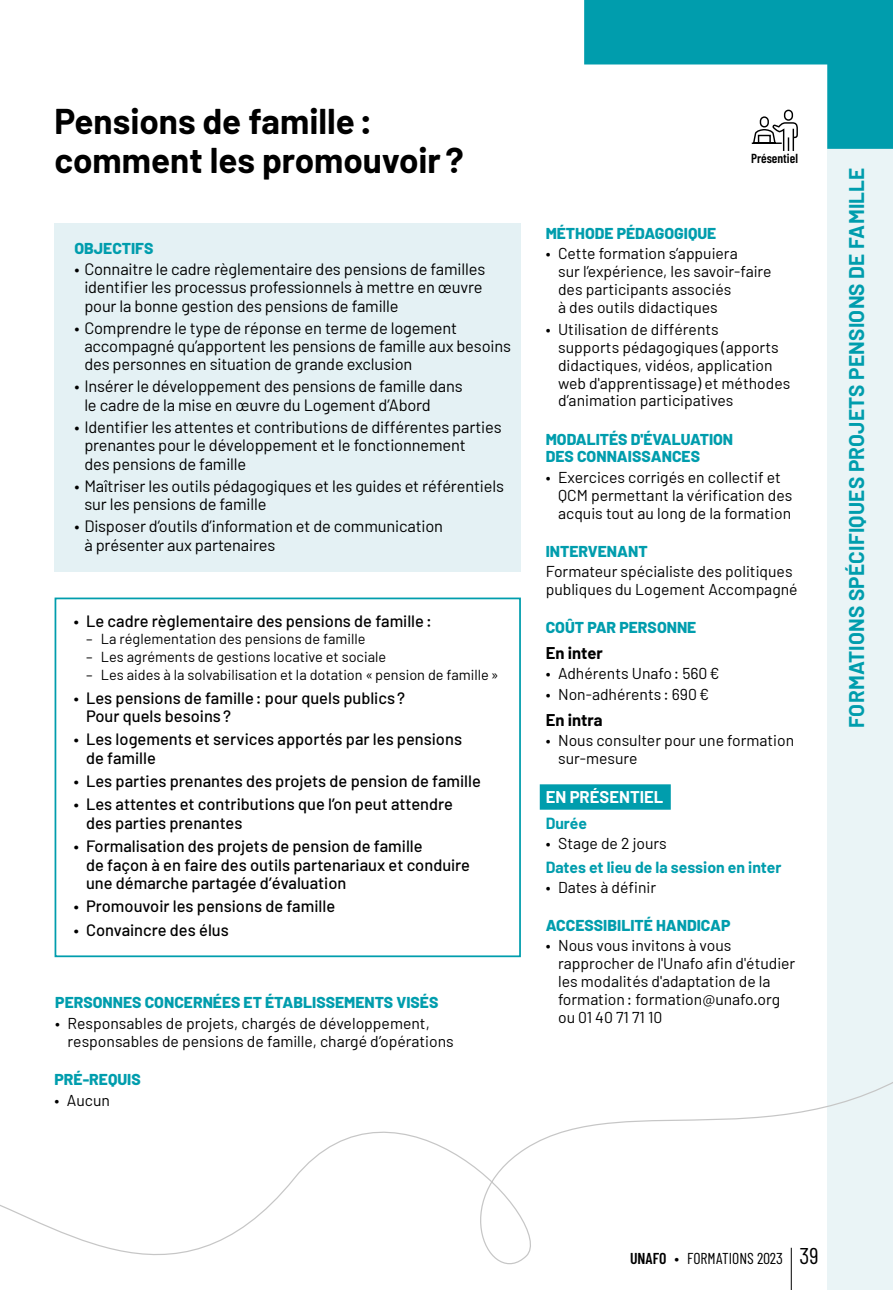
<style>
.page{position:relative;width:893px;height:1290px;background:#fff}
.page>*{position:absolute;margin:0;border:0;box-sizing:border-box;transform-origin:0 0}
.t1{font:700 35px/38.9px "Barlow";color:#000}
.t2{font:700 20.82px "Barlow";letter-spacing:.01em;color:#009dad}
.t3{font:700 16.62px "Barlow";color:#000}
.t4{font:700 16.62px "Barlow";color:#fff}
.t5{font:16.45px/18.4px "Barlow";letter-spacing:-.01em;color:#000}
.t6{font:500 16.45px/18.4px "Barlow";color:#000}
.t7{font:15.75px/18px "Barlow";color:#000}
.t8{font:800 15.75px/18px "Barlow";color:#009dad}
.t9{font:700 15.75px "Barlow";color:#009dad}
.t10{font:15.75px "Barlow Condensed";color:#000}
.t11{font:14.53px "Barlow";color:#000}
.t12{font:600 13.12px "Barlow Condensed";color:#000}
.s1{font-weight:600}
.s2{font-size:22.75px}
</style>
<div class="page">
<div style="left:827px;top:130px;width:66px;height:1160px;background:#eaf4f6"></div>
<svg style="left:0;top:1082px;width:893px;height:208px"></svg>
<div style="left:55px;top:223px;width:466px;height:348px;background:#e4f1f4"></div>
<div style="left:55px;top:597px;width:466px;height:360px;border:2px solid #009dad"></div>
<div style="left:540px;top:784px;width:131px;height:26px;background:#009dad"></div>
<svg style="left:584px;top:0;width:309px;height:151px"></svg>
<h1 class="t1" style="left:55px;top:102px;width:411px">Pensions de famille: comment les promouvoir?</h1>
<p class="t8" style="left:74px;top:239px;width:81px">OBJECTIFS</p>
<p class="t5" style="left:84px;top:259px;width:402px;text-indent:-10px">• Connaitre le cadre règlementaire des pensions de familles identifier les processus professionnels à mettre en œuvre pour la bonne gestion des pensions de famille</p>
<p class="t5" style="left:84px;top:318px;width:428px;text-indent:-10px">• Comprendre le type de réponse en terme de logement accompagné qu’apportent les pensions de famille aux besoins des personnes en situation de grande exclusion</p>
<p class="t5" style="left:84px;top:377px;width:380px;text-indent:-10px">• Insérer le développement des pensions de famille dans le cadre de la mise en œuvre du Logement d’Abord</p>
<p class="t5" style="left:84px;top:417px;width:419px;text-indent:-10px">• Identifier les attentes et contributions de différentes parties prenantes pour le développement et le fonctionnement<br>des pensions de famille</p>
<p class="t5" style="left:84px;top:476px;width:421px;text-indent:-10px">• Maîtriser les outils pédagogiques et les guides et référentiels sur les pensions de famille</p>
<p class="t5" style="left:84px;top:517px;width:360px;text-indent:-10px">• Disposer d’outils d’information et de communication à présenter aux partenaires</p>
<p class="t6" style="left:74px;top:611px;width:360px">• Le cadre règlementaire des pensions de famille:</p>
<p class="t11" style="left:86px;top:630px;width:281px">– La réglementation des pensions de famille</p>
<p class="t11" style="left:86px;top:648px;width:302px">– Les agréments de gestions locative et sociale</p>
<p class="t11" style="left:86px;top:665px;width:414px">– Les aides à la solvabilisation et la dotation «pension de famille»</p>
<p class="t6" style="left:86px;top:688px;width:320px;text-indent:-12px">• Les pensions de famille: pour quels publics ?<br>Pour quels besoins ?</p>
<p class="t6" style="left:86px;top:730px;width:377px;text-indent:-12px">• Les logements et services apportés par les pensions de famille</p>
<p class="t6" style="left:74px;top:772px;width:409px">• Les parties prenantes des projets de pension de famille</p>
<p class="t6" style="left:86px;top:795px;width:368px;text-indent:-12px">• Les attentes et contributions que l’on peut attendre des parties prenantes</p>
<p class="t6" style="left:86px;top:837px;width:386px;text-indent:-12px">• Formalisation des projets de pension de famille<br>de façon à en faire des outils partenariaux et conduire une démarche partagée d’évaluation</p>
<p class="t6" style="left:74px;top:897px;width:263px">• Promouvoir les pensions de famille</p>
<p class="t6" style="left:74px;top:920px;width:157px">• Convaincre des élus</p>
<p class="t8" style="left:55px;top:993px;width:385px">PERSONNES CONCERNÉES ET ÉTABLISSEMENTS VISÉS</p>
<p class="t7" style="left:68px;top:1014px;width:388px;text-indent:-12px">• Responsables de projets, chargés de développement, responsables de pensions de famille, chargé d’opérations</p>
<p class="t8" style="left:55px;top:1070px;width:88px">PRÉ-REQUIS</p>
<p class="t7" style="left:55px;top:1090px;width:57px">• Aucun</p>
<p class="t12" style="left:751px;top:149px;width:48px">Présentiel</p>
<p class="t8" style="left:546px;top:224px;width:172px">MÉTHODE PÉDAGOGIQUE</p>
<p class="t7" style="left:558px;top:244px;width:215px;text-indent:-12px">• Cette formation s’appuiera<br>sur l’expérience, les savoir-faire des participants associés<br>à des outils didactiques</p>
<p class="t7" style="left:558px;top:320px;width:234px;text-indent:-12px">• Utilisation de différents<br>supports pédagogiques (apports didactiques, vidéos, application web d'apprentissage) et méthodes d’animation participatives</p>
<p class="t8" style="left:546px;top:430px;width:189px">MODALITÉS D'ÉVALUATION<br>DES CONNAISSANCES</p>
<p class="t7" style="left:558px;top:468px;width:236px;text-indent:-12px">• Exercices corrigés en collectif et<br>QCM permettant la vérification des acquis tout au long de la formation</p>
<p class="t8" style="left:546px;top:542px;width:103px">INTERVENANT</p>
<p class="t7" style="left:546px;top:562px;width:253px">Formateur spécialiste des politiques publiques du Logement Accompagné</p>
<p class="t8" style="left:546px;top:618px;width:152px">COÛT PAR PERSONNE</p>
<p class="t3" style="left:546px;top:642px;width:59px">En inter</p>
<p class="t7" style="left:546px;top:663px;width:175px">• Adhérents Unafo: 560€</p>
<p class="t7" style="left:546px;top:685px;width:165px">• Non-adhérents : 690€</p>
<p class="t3" style="left:546px;top:710px;width:58px">En intra</p>
<p class="t7" style="left:558px;top:731px;width:238px;text-indent:-12px">• Nous consulter pour une formation sur-mesure</p>
<p class="t4" style="left:546px;top:787px;width:119px">EN PRÉSENTIEL</p>
<p class="t9" style="left:546px;top:813px;width:43px">Durée</p>
<p class="t7" style="left:546px;top:833px;width:123px">• Stage de 2 jours</p>
<p class="t9" style="left:546px;top:857px;width:237px">Dates et lieu de la session en inter</p>
<p class="t7" style="left:546px;top:878px;width:112px">• Dates à définir</p>
<p class="t8" style="left:546px;top:916px;width:186px">ACCESSIBILITÉ HANDICAP</p>
<p class="t7" style="left:558px;top:936px;width:239px;text-indent:-12px">• Nous vous invitons à vous rapprocher de l'Unafo afin d'étudier les modalités d'adaptation de la formation: formation@unafo.org ou 01 40 71 71 10</p>
<h2 class="t2" style="left:844px;top:728px;width:562px;rotate:-90deg">FORMATIONS SPÉCIFIQUES PROJETS PENSIONS DE FAMILLE</h2>
<p class="t10" style="left:630px;top:1248px;width:190px"><span class="s1">UNAFO</span> • FORMATIONS 2023 <span class="s2">39</span></p>
</div>
